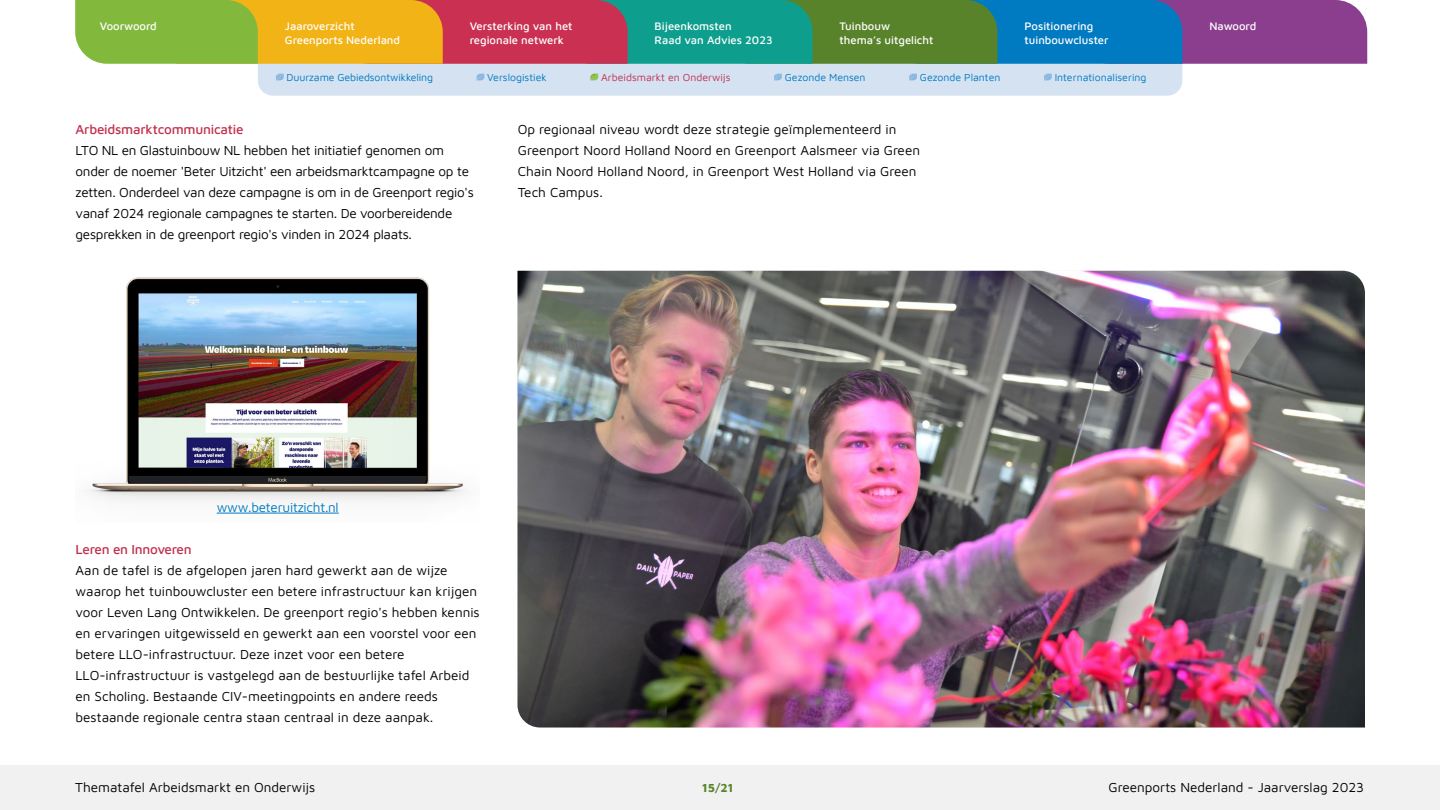
<style>
.page{position:relative;width:1440px;height:810px;background:#fff}
.page>*{position:absolute;margin:0;border:0;box-sizing:border-box;transform-origin:0 0}
.t1{font:13.5px/21px "Maven Pro";color:#000}
.t2{font:13.5px/21px "Maven Pro";letter-spacing:-.02em;color:#000}
.t3{font:500 13.5px "Maven Pro";letter-spacing:-.02em;color:#c2304f}
.t4{font:13.5px "Maven Pro";letter-spacing:-.02em;color:#007ac1}
.t5{font:700 12px "Maven Pro";color:#59832b}
.t6{font:500 11.25px/13.5px "Maven Pro";color:#fff}
.t7{font:10.5px "Maven Pro";color:#007ac1}
.t8{font:10.5px "Maven Pro";color:#c2304f}
</style>
<div class="page">
<div style="left:0;top:765px;width:1440px;height:45px;background:#f2f1f1"></div>
<img style="left:86px;top:277px;width:380px;height:237px">
<img style="left:518px;top:271px;width:847px;height:457px">
<div style="left:258px;top:64px;width:924px;height:32px;background:#d4e2f2"></div>
<div style="left:276px;top:71px;width:157px;height:10px;background:#d4e2f2"></div>
<svg style="left:276px;top:74px;width:8px;height:6px"></svg>
<div style="left:477px;top:71px;width:70px;height:10px;background:#d4e2f2"></div>
<svg style="left:477px;top:74px;width:8px;height:6px"></svg>
<div style="left:774px;top:71px;width:92px;height:10px;background:#d4e2f2"></div>
<svg style="left:774px;top:74px;width:8px;height:6px"></svg>
<div style="left:590px;top:71px;width:141px;height:10px;background:#d4e2f2"></div>
<svg style="left:590px;top:74px;width:8px;height:6px"></svg>
<div style="left:909px;top:71px;width:91px;height:10px;background:#d4e2f2"></div>
<svg style="left:909px;top:74px;width:8px;height:6px"></svg>
<div style="left:1044px;top:71px;width:103px;height:10px;background:#d4e2f2"></div>
<svg style="left:1044px;top:74px;width:8px;height:6px"></svg>
<hr style="left:217px;top:513px;width:122px;height:1px;background:#007ac1">
<svg style="left:75px;top:0;width:1292px;height:64px;background:#757e63"></svg>
<p class="t6" style="left:100px;top:19px;width:58px">Voorwoord</p>
<p class="t6" style="left:285px;top:19px;width:117px">Jaaroverzicht<br>Greenports Nederland</p>
<p class="t6" style="left:470px;top:19px;width:104px">Versterking van het regionale netwerk</p>
<p class="t6" style="left:655px;top:19px;width:119px">Bijeenkomsten<br>Raad van Advies 2023</p>
<p class="t6" style="left:840px;top:19px;width:95px">Tuinbouw thema’s uitgelicht</p>
<p class="t6" style="left:1024px;top:19px;width:86px">Positionering tuinbouwcluster</p>
<p class="t6" style="left:1209px;top:19px;width:49px">Nawoord</p>
<p class="t7" style="left:287px;top:70px;width:148px">Duurzame Gebiedsontwikkeling</p>
<p class="t7" style="left:487px;top:70px;width:61px">Verslogistiek</p>
<p class="t8" style="left:601px;top:70px;width:131px">Arbeidsmarkt en Onderwijs</p>
<p class="t7" style="left:785px;top:70px;width:82px">Gezonde Mensen</p>
<p class="t7" style="left:920px;top:70px;width:82px">Gezonde Planten</p>
<p class="t7" style="left:1055px;top:70px;width:93px">Internationalisering</p>
<p class="t3" style="left:76px;top:120px;width:169px">Arbeidsmarktcommunicatie</p>
<p class="t2" style="left:76px;top:139px;width:400px">LTO NL en Glastuinbouw NL hebben het initiatief genomen om onder de noemer 'Beter Uitzicht' een arbeidsmarktcampagne op te zetten. Onderdeel van deze campagne is om in de Greenport regio's vanaf 2024 regionale campagnes te starten. De voorbereidende gesprekken in de greenport regio's vinden in 2024 plaats.</p>
<p class="t1" style="left:518px;top:118px;width:404px">Op regionaal niveau wordt deze strategie geïmplementeerd in Greenport Noord Holland Noord en Greenport Aalsmeer via Green Chain Noord Holland Noord, in Greenport West Holland via Green Tech Campus.</p>
<p class="t4" style="left:217px;top:498px;width:124px">www.beteruitzicht.nl</p>
<p class="t3" style="left:76px;top:540px;width:118px">Leren en Innoveren</p>
<p class="t1" style="left:76px;top:559px;width:406px">Aan de tafel is de afgelopen jaren hard gewerkt aan de wijze waarop het tuinbouwcluster een betere infrastructuur kan krijgen voor Leven Lang Ontwikkelen. De greenport regio's hebben kennis en ervaringen uitgewisseld en gewerkt aan een voorstel voor een betere LLO-infrastructuur. Deze inzet voor een betere LLO-infrastructuur is vastgelegd aan de bestuurlijke tafel Arbeid en Scholing. Bestaande CIV-meetingpoints en andere reeds bestaande regionale centra staan centraal in deze aanpak.</p>
<p class="t1" style="left:75px;top:776px;width:242px">Thematafel Arbeidsmarkt en Onderwijs</p>
<p class="t5" style="left:702px;top:779px;width:33px">15/21</p>
<p class="t1" style="left:1109px;top:776px;width:257px">Greenports Nederland - Jaarverslag 2023</p>
</div>
